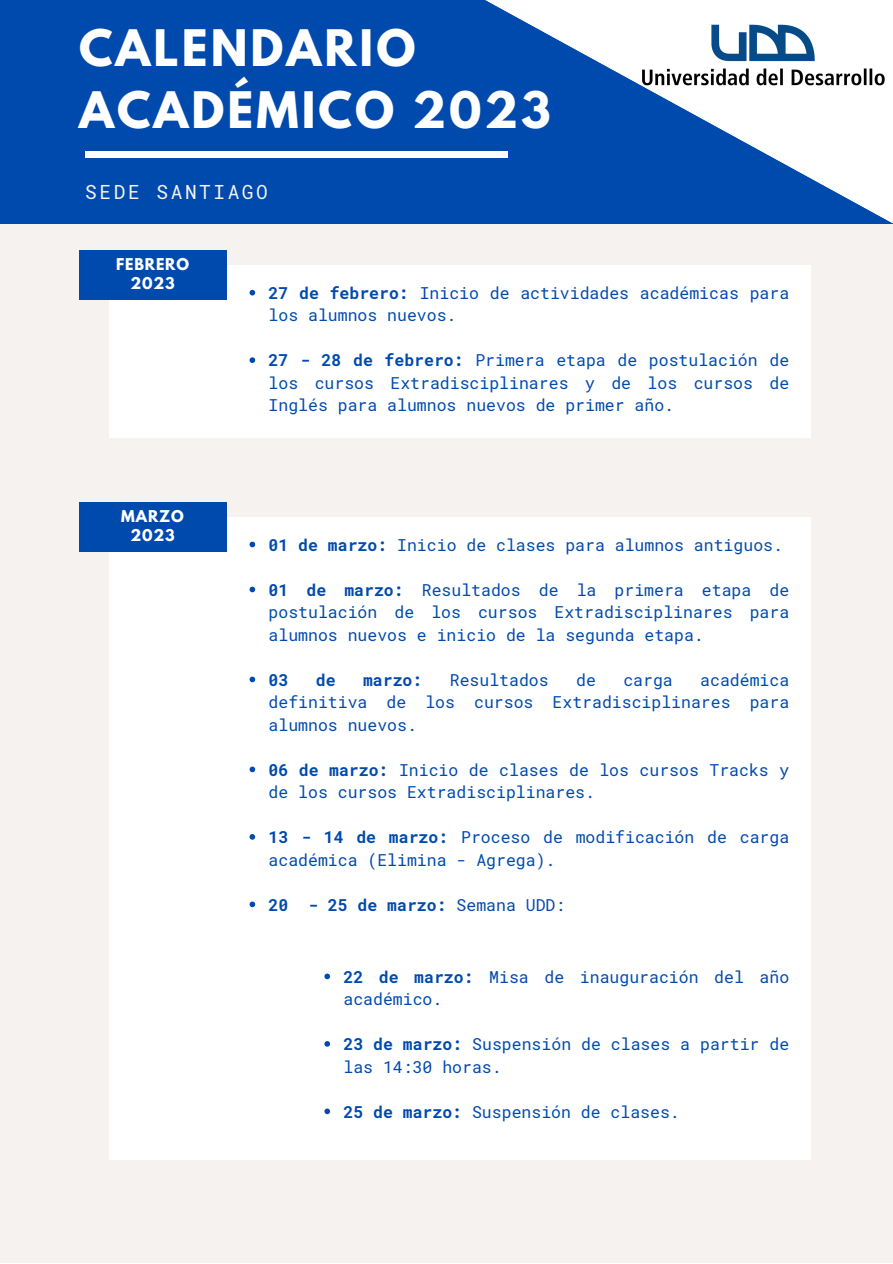
<style>
.page{position:relative;width:893px;height:1264px;background:#fff}
.page>*{position:absolute;margin:0;border:0;box-sizing:border-box;transform-origin:0 0}
.t1{font:700 44.55px/61.8px "League Spartan";letter-spacing:.07em;color:#fff}
.t2{font:19.5px "Roboto Mono";letter-spacing:.13em;color:#f6f2ef}
.t3{font:16.5px/22.5px "Roboto Mono";color:#004aad}
.t4{font:700 16.5px "Roboto Mono";color:#004aad}
.t5{font:700 14.4px/19px "League Spartan";letter-spacing:.06em;color:#fff;text-align:center}
.s1{font-weight:700}
.s2{font-weight:400}
</style>
<div class="page">
<div style="left:0;top:0;width:892px;height:1262px;background:#f6f2ef"></div>
<div style="left:0;top:0;width:892px;height:224px;background:#004aad"></div>
<div style="left:109px;top:265px;width:701px;height:172px;background:#fff"></div>
<div style="left:79px;top:251px;width:147px;height:49px;background:#004aad"></div>
<svg style="left:249px;top:290px;width:6px;height:5px"></svg>
<svg style="left:249px;top:357px;width:6px;height:6px"></svg>
<div style="left:85px;top:151px;width:422px;height:7px;background:#fff"></div>
<svg style="left:485px;top:0;width:407px;height:223px"></svg>
<img style="left:634px;top:12px;width:258px;height:83px">
<div style="left:109px;top:517px;width:701px;height:642px;background:#fff"></div>
<div style="left:79px;top:502px;width:147px;height:50px;background:#004aad"></div>
<svg style="left:249px;top:541px;width:6px;height:6px"></svg>
<svg style="left:249px;top:586px;width:6px;height:6px"></svg>
<svg style="left:249px;top:676px;width:6px;height:6px"></svg>
<svg style="left:249px;top:766px;width:6px;height:6px"></svg>
<svg style="left:249px;top:834px;width:6px;height:5px"></svg>
<svg style="left:249px;top:901px;width:6px;height:6px"></svg>
<svg style="left:324px;top:973px;width:6px;height:6px"></svg>
<svg style="left:324px;top:1041px;width:6px;height:5px"></svg>
<svg style="left:324px;top:1108px;width:6px;height:6px"></svg>
<p class="t1" style="left:79px;top:23px;width:473px">CALENDARIO<br>ACADÉMICO 2023</p>
<p class="t2" style="left:85px;top:179px;width:184px">SEDE SANTIAGO</p>
<p class="t5" style="left:116px;top:256px;width:74px">FEBRERO<br>2023</p>
<p class="t5" style="left:121px;top:508px;width:64px">MARZO</p>
<p class="t5" style="left:130px;top:527px;width:46px">2023</p>
<p class="t3" style="left:268px;top:281px;width:522px"><span class="s1">27 de febrero:</span> Inicio de actividades académicas para los alumnos nuevos.</p>
<p class="t3" style="left:268px;top:349px;width:522px;text-align:justify"><span class="s1">27 - 28 de febrero:</span> Primera etapa de postulación de los cursos Extradisciplinares y de los cursos de Inglés para alumnos nuevos de primer año.</p>
<p class="t3" style="left:268px;top:533px;width:516px"><span class="s1">01 de marzo:</span> Inicio de clases para alumnos antiguos.</p>
<p class="t3" style="left:268px;top:578px;width:522px;text-align:justify"><span class="s1">01 de marzo:</span> Resultados de la primera etapa de postulación de los cursos Extradisciplinares para alumnos nuevos e inicio de la segunda etapa.</p>
<p class="t4" style="left:268px;top:668px;width:21px">03</p>
<p class="t4" style="left:316px;top:668px;width:21px">de</p>
<p class="t4" style="left:363px;top:668px;width:61px">marzo:</p>
<p class="t3" style="left:450px;top:668px;width:100px">Resultados</p>
<p class="t3" style="left:576px;top:668px;width:21px">de</p>
<p class="t3" style="left:623px;top:668px;width:51px">carga</p>
<p class="t3" style="left:268px;top:668px;width:522px;text-align:justify;text-indent:431px">académica definitiva de los cursos Extradisciplinares para alumnos nuevos.</p>
<p class="t3" style="left:268px;top:758px;width:522px"><span class="s1">06 de marzo:</span> Inicio de clases de los cursos Tracks y de los cursos Extradisciplinares.</p>
<p class="t3" style="left:268px;top:825px;width:522px"><span class="s1">13 - 14 de marzo:</span> Proceso de modificación de carga académica (Elimina - Agrega).</p>
<p class="t4" style="left:268px;top:893px;width:298px">20 - 25 de marzo: <span class="s2">Semana UDD:</span></p>
<p class="t3" style="left:343px;top:964px;width:447px"><span class="s1">22 de marzo:</span> Misa de inauguración del año académico.</p>
<p class="t3" style="left:343px;top:1032px;width:447px"><span class="s1">23 de marzo:</span> Suspensión de clases a partir de las 14:30 horas.</p>
<p class="t3" style="left:343px;top:1099px;width:338px"><span class="s1">25 de marzo:</span> Suspensión de clases.</p>
</div>
